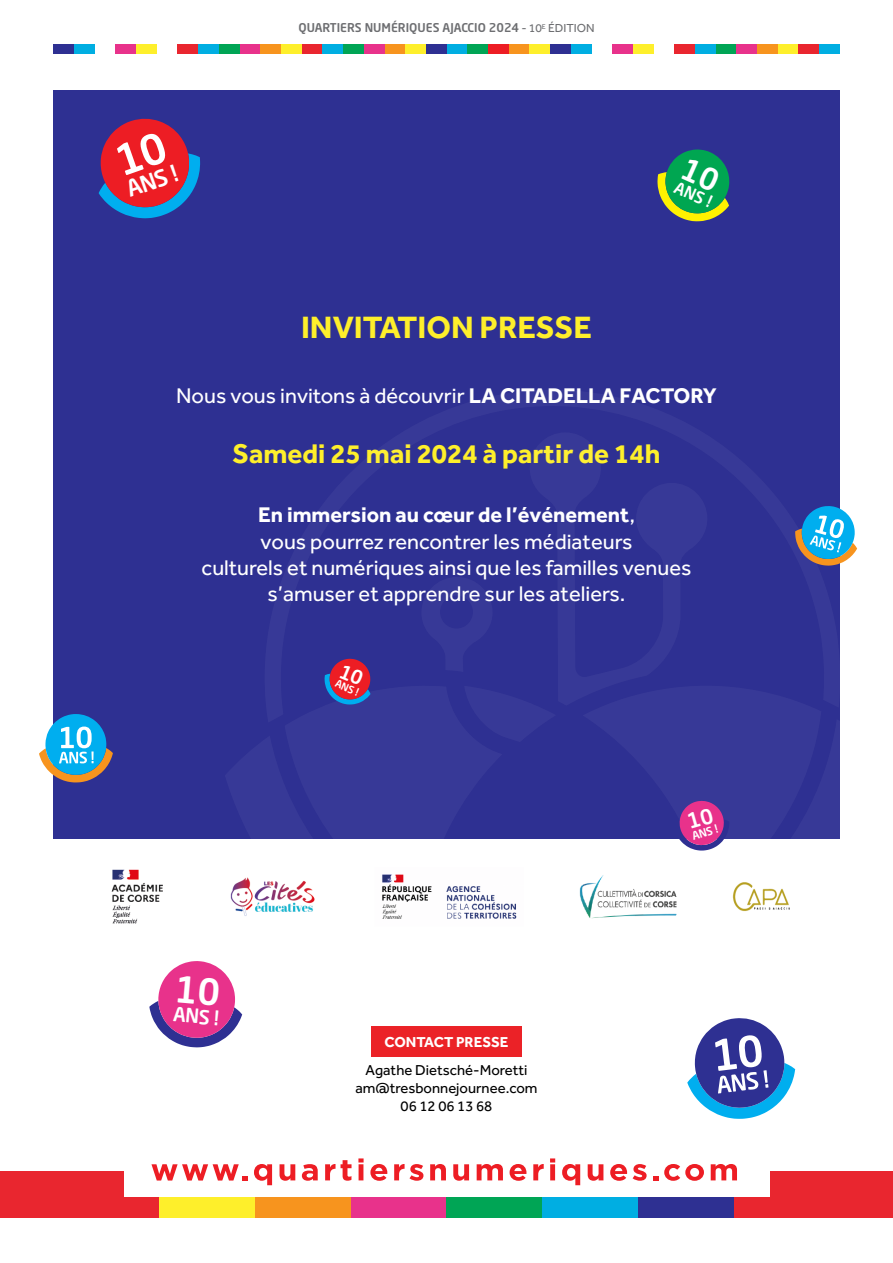
<style>
.page{position:relative;width:893px;height:1263px;background:#fff}
.page>*{position:absolute;margin:0;border:0;box-sizing:border-box;transform-origin:0 0}
.t1{font:700 31.95px "Effra";color:#feef2b}
.t2{font:700 27.9px "Effra";color:#feef2b}
.t3{font:500 22.5px "Neo Sans Std";color:#fff}
.t4{font:21.9px "Effra";color:#fff}
.t5{font:700 21.9px "Effra";color:#fff}
.t6{font:500 19.5px "Neo Sans Std";color:#fff}
.t7{font:500 16.2px "Neo Sans Std";color:#fff}
.t8{font:14.85px "Effra";color:#000}
.t9{font:700 14.85px "Effra";color:#fff}
.t10{font:500 12px "Neo Sans Std";color:#6d6e71}
.t11{font:500 11.25px "Neo Sans Std";color:#fff}
.t12{font:500 10.35px "Neo Sans Std";color:#fff}
.s1{font-family:"Effra";font-weight:400}
.s2{font-weight:700}
.s3{font-weight:400}
</style>
<div class="page">
<div style="left:405px;top:45px;width:21px;height:9px;background:#feef2b"></div>
<div style="left:384px;top:45px;width:21px;height:9px;background:#f7941e"></div>
<div style="left:364px;top:45px;width:20px;height:9px;background:#e8328b"></div>
<div style="left:343px;top:45px;width:21px;height:9px;background:#00a555"></div>
<div style="left:322px;top:45px;width:21px;height:9px;background:#00aee2"></div>
<div style="left:302px;top:45px;width:20px;height:9px;background:#e9262f"></div>
<div style="left:281px;top:45px;width:21px;height:9px;background:#feef2b"></div>
<div style="left:260px;top:45px;width:21px;height:9px;background:#f7941e"></div>
<div style="left:240px;top:45px;width:20px;height:9px;background:#e8328b"></div>
<div style="left:219px;top:45px;width:21px;height:9px;background:#00a555"></div>
<div style="left:198px;top:45px;width:21px;height:9px;background:#00aee2"></div>
<div style="left:177px;top:45px;width:21px;height:9px;background:#e9262f"></div>
<div style="left:136px;top:45px;width:21px;height:9px;background:#feef2b"></div>
<div style="left:115px;top:45px;width:21px;height:9px;background:#e8328b"></div>
<div style="left:74px;top:45px;width:21px;height:9px;background:#00aee2"></div>
<div style="left:53px;top:45px;width:21px;height:9px;background:#2e3092"></div>
<div style="left:529px;top:45px;width:21px;height:9px;background:#feef2b"></div>
<div style="left:509px;top:45px;width:20px;height:9px;background:#f7941e"></div>
<div style="left:488px;top:45px;width:21px;height:9px;background:#ed1d24"></div>
<div style="left:467px;top:45px;width:21px;height:9px;background:#00a555"></div>
<div style="left:446px;top:45px;width:21px;height:9px;background:#00aee2"></div>
<div style="left:426px;top:45px;width:20px;height:9px;background:#2e3092"></div>
<div style="left:819px;top:45px;width:21px;height:9px;background:#00aee2"></div>
<div style="left:798px;top:45px;width:21px;height:9px;background:#e9262f"></div>
<div style="left:778px;top:45px;width:20px;height:9px;background:#feef2b"></div>
<div style="left:757px;top:45px;width:21px;height:9px;background:#f7941e"></div>
<div style="left:736px;top:45px;width:21px;height:9px;background:#e8328b"></div>
<div style="left:715px;top:45px;width:21px;height:9px;background:#00a555"></div>
<div style="left:695px;top:45px;width:20px;height:9px;background:#00aee2"></div>
<div style="left:674px;top:45px;width:21px;height:9px;background:#e9262f"></div>
<div style="left:633px;top:45px;width:20px;height:9px;background:#feef2b"></div>
<div style="left:612px;top:45px;width:21px;height:9px;background:#e8328b"></div>
<div style="left:571px;top:45px;width:20px;height:9px;background:#00aee2"></div>
<div style="left:550px;top:45px;width:21px;height:9px;background:#2e3092"></div>
<div style="left:53px;top:90px;width:787px;height:749px;background:#2e3092"></div>
<div style="left:371px;top:1026px;width:151px;height:30px;background:#eb2227"></div>
<div style="left:0;top:1172px;width:159px;height:46px;background:#e9262f"></div>
<div style="left:159px;top:1172px;width:96px;height:46px;background:#feef2b"></div>
<div style="left:255px;top:1172px;width:96px;height:46px;background:#f7941e"></div>
<div style="left:351px;top:1172px;width:95px;height:46px;background:#e8328b"></div>
<div style="left:446px;top:1172px;width:96px;height:46px;background:#00a555"></div>
<div style="left:542px;top:1172px;width:96px;height:46px;background:#00aee2"></div>
<div style="left:638px;top:1172px;width:96px;height:46px;background:#2e3092"></div>
<div style="left:734px;top:1172px;width:159px;height:46px;background:#e9262f"></div>
<div style="left:124px;top:1155px;width:645px;height:41px;background:#fff"></div>
<svg style="left:151px;top:1164px;width:97px;height:16px"></svg>
<svg style="left:254px;top:1164px;width:18px;height:21px"></svg>
<svg style="left:280px;top:1164px;width:15px;height:17px"></svg>
<svg style="left:302px;top:1164px;width:16px;height:17px"></svg>
<svg style="left:325px;top:1164px;width:10px;height:16px"></svg>
<svg style="left:341px;top:1160px;width:11px;height:21px"></svg>
<svg style="left:358px;top:1158px;width:6px;height:22px"></svg>
<svg style="left:370px;top:1164px;width:17px;height:17px"></svg>
<svg style="left:394px;top:1164px;width:29px;height:17px"></svg>
<svg style="left:430px;top:1164px;width:16px;height:16px"></svg>
<svg style="left:453px;top:1164px;width:16px;height:17px"></svg>
<svg style="left:477px;top:1164px;width:26px;height:16px"></svg>
<svg style="left:510px;top:1164px;width:16px;height:17px"></svg>
<svg style="left:533px;top:1164px;width:11px;height:16px"></svg>
<svg style="left:550px;top:1158px;width:5px;height:22px"></svg>
<svg style="left:562px;top:1164px;width:18px;height:21px"></svg>
<svg style="left:588px;top:1164px;width:15px;height:17px"></svg>
<svg style="left:610px;top:1164px;width:17px;height:17px"></svg>
<svg style="left:633px;top:1164px;width:14px;height:17px"></svg>
<svg style="left:653px;top:1176px;width:5px;height:4px"></svg>
<svg style="left:664px;top:1164px;width:40px;height:17px"></svg>
<svg style="left:711px;top:1164px;width:26px;height:16px"></svg>
<img style="left:111px;top:869px;width:321px;height:55px">
<svg style="left:795px;top:506px;width:62px;height:60px"></svg>
<svg style="left:39px;top:714px;width:74px;height:68px"></svg>
<svg style="left:99px;top:118px;width:101px;height:100px"></svg>
<svg style="left:324px;top:659px;width:47px;height:45px"></svg>
<svg style="left:149px;top:961px;width:93px;height:86px"></svg>
<svg style="left:434px;top:800px;width:362px;height:319px"></svg>
<svg style="left:657px;top:149px;width:73px;height:72px"></svg>
<p class="t3" style="left:123px;top:176px;width:54px;rotate:-19deg">ANS !</p>
<p class="t10" style="left:298px;top:20px;width:298px">QUARTIERS NUMÉRIQUES AJACCIO 2024 <span class="s1">- 10</span><sup>E</sup> <span class="s1">ÉDITION</span></p>
<p class="t1" style="left:301px;top:308px;width:292px">INVITATION PRESSE</p>
<p class="t7" style="left:679px;top:177px;width:41px;rotate:24deg">ANS !</p>
<p class="t4" style="left:176px;top:383px;width:542px">Nous vous invitons à découvrir <span class="s2">LA CITADELLA FACTORY</span></p>
<p class="t2" style="left:232px;top:436px;width:429px">Samedi 25 mai 2024 à partir de 14h</p>
<p class="t5" style="left:258px;top:502px;width:378px">En immersion au cœur de l’événement<span class="s3">,</span></p>
<p class="t4" style="left:260px;top:529px;width:373px">vous pourrez rencontrer les médiateurs</p>
<p class="t4" style="left:202px;top:555px;width:491px">culturels et numériques ainsi que les familles venues</p>
<p class="t4" style="left:267px;top:581px;width:360px">s’amuser et apprendre sur les ateliers.</p>
<p class="t12" style="left:338px;top:677px;width:26px;rotate:23deg">ANS !</p>
<p class="t6" style="left:175px;top:1002px;width:47px;rotate:5deg">ANS !</p>
<p class="t9" style="left:385px;top:1032px;width:125px">CONTACT PRESSE</p>
<p class="t8" style="left:366px;top:1061px;width:163px">Agathe Dietsché-Moretti</p>
<p class="t8" style="left:355px;top:1079px;width:184px">am@tresbonnejournee.com</p>
<p class="t8" style="left:401px;top:1097px;width:93px">06 12 06 13 68</p>
<p class="t11" style="left:690px;top:829px;width:28px;rotate:-16deg">ANS !</p>
</div>
